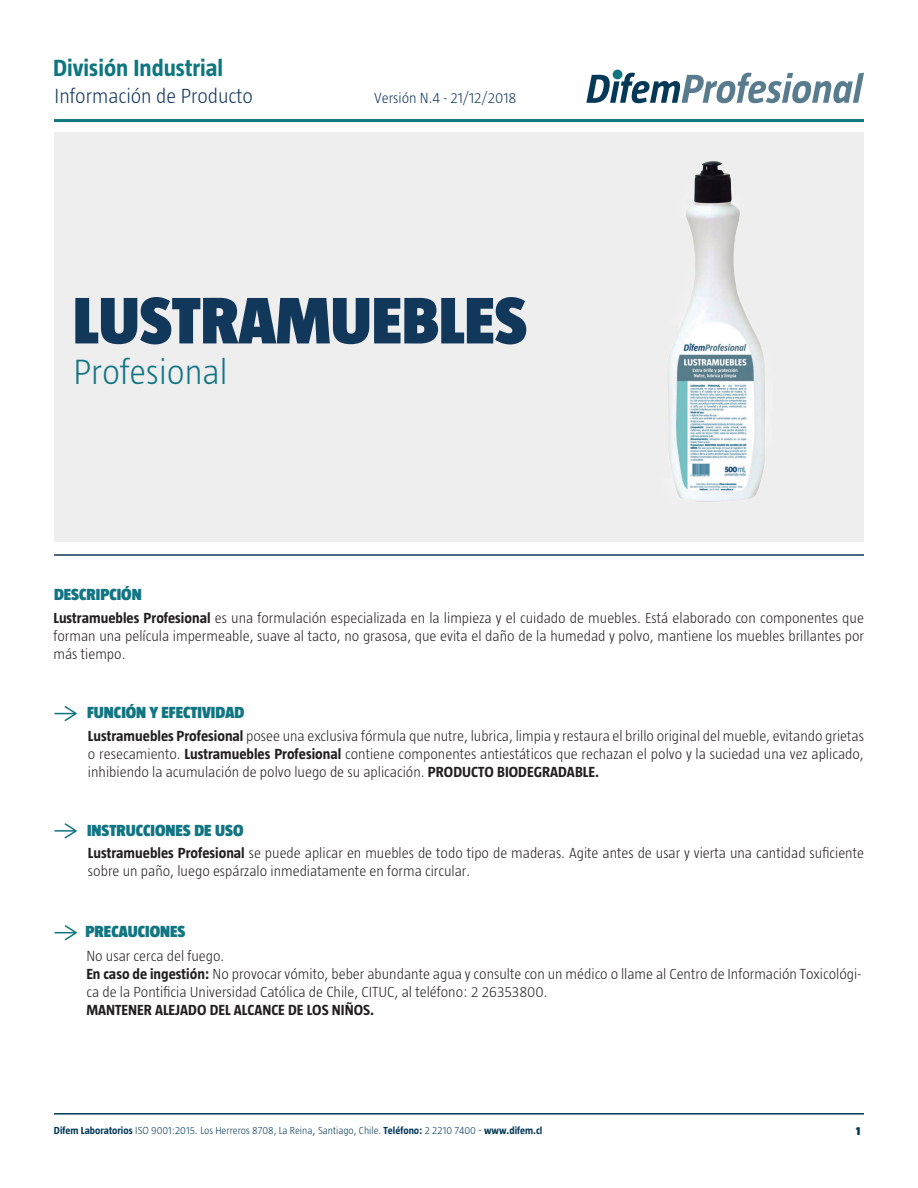
<style>
.page{position:relative;width:918px;height:1188px;background:#fff}
.page>*{position:absolute;margin:0;border:0;box-sizing:border-box;transform-origin:0 0}
.t1{font:900 67.5px "Taz";color:#11375b}
.t2{font:300 36px "Taz";color:#117583}
.t3{font:700 24px "Taz";color:#0e767f}
.t4{font:300 21px "Taz";color:#11375b}
.t5{font:900 16.5px "Taz";color:#117583}
.t6{font:300 15px/18px "Taz";color:#231f20;text-align:justify}
.t7{font:700 15px "Taz";color:#231f20}
.t8{font:300 15px "Taz";color:#11375b}
.t9{font:900 12px "Taz";color:#033857}
.t10{font:300 10.5px "Taz";color:#033857}
.s1{font-weight:700}
.s2{font-size:12px}
</style>
<div class="page">
<div style="left:54px;top:132px;width:810px;height:410px;background:#eeeeef"></div>
<hr style="left:54px;top:1113px;width:810px;height:2px;background:#033857">
<hr style="left:54px;top:554px;width:810px;height:2px;background:#11375b">
<svg style="left:54px;top:706px;width:23px;height:15px"></svg>
<hr style="left:54px;top:830px;width:21px;height:2px;background:#0e767f">
<svg style="left:65px;top:823px;width:12px;height:15px"></svg>
<hr style="left:54px;top:119px;width:810px;height:3px;background:#0e767f">
<div style="left:613px;top:70px;width:9px;height:9px;background:#0e767f;border-radius:50%"></div>
<svg style="left:586px;top:73px;width:278px;height:30px"></svg>
<img style="left:668px;top:161px;width:97px;height:341px">
<svg style="left:55px;top:925px;width:22px;height:15px"></svg>
<h3 class="t3" style="left:53px;top:54px;width:172px">División Industrial</h3>
<h3 class="t4" style="left:55px;top:84px;width:200px">Información de Producto</h3>
<p class="t8" style="left:374px;top:90px;width:144px">Versión N.4 - 21/12/2018</p>
<h1 class="t1" style="left:73px;top:283px;width:455px">LUSTRAMUEBLES</h1>
<h2 class="t2" style="left:74px;top:352px;width:156px">Profesional</h2>
<p class="t5" style="left:54px;top:585px;width:89px">DESCRIPCIÓN</p>
<p class="t6" style="left:53px;top:609px;width:812px"><span class="s1">Lustramuebles Profesional</span> es una formulación especializada en la limpieza y el cuidado de muebles. Está elaborado con componentes que forman una película impermeable, suave al tacto, no grasosa, que evita el daño de la humedad y polvo, mantiene los muebles brillantes por más tiempo.</p>
<p class="t5" style="left:87px;top:704px;width:159px">FUNCIÓN Y EFECTIVIDAD</p>
<p class="t6" style="left:88px;top:727px;width:778px"><span class="s1">Lustramuebles Profesional</span> posee una exclusiva fórmula que nutre, lubrica, limpia y restaura el brillo original del mueble, evitando grietas o resecamiento. <span class="s1">Lustramuebles Profesional</span> contiene componentes antiestáticos que rechazan el polvo y la suciedad una vez aplicado, inhibiendo la acumulación de polvo luego de su aplicación. <span class="s1">PRODUCTO BIODEGRADABLE.</span></p>
<p class="t5" style="left:87px;top:821px;width:158px">INSTRUCCIONES DE USO</p>
<p class="t6" style="left:88px;top:844px;width:778px"><span class="s1">Lustramuebles Profesional</span> se puede aplicar en muebles de todo tipo de maderas. Agite antes de usar y vierta una cantidad suficiente sobre un paño, luego espárzalo inmediatamente en forma circular.</p>
<p class="t5" style="left:86px;top:922px;width:101px">PRECAUCIONES</p>
<p class="t6" style="left:86px;top:947px;width:776px;text-align:left">No usar cerca del fuego.<br><span class="s1">En caso de ingestión:</span> No provocar vómito, beber abundante agua y consulte con un médico o llame al Centro de Información Toxicológi&shy;ca de la Pontificia Universidad Católica de Chile, CITUC, al teléfono: 2 26353800.</p>
<p class="t7" style="left:86px;top:1001px;width:289px">MANTENER ALEJADO DEL ALCANCE DE LOS NIÑOS.</p>
<p class="t10" style="left:54px;top:1125px;width:490px"><span class="s1">Difem Laboratorios</span> ISO 9001:2015<span class="s2">.</span> Los Herreros 8708, La Reina<span class="s2">,</span> Santiago, Chile. <span class="s1">Teléfono:</span> 2 2210 7400 <span class="s2">-</span> <span class="s1">www.difem.cl</span></p>
<p class="t9" style="left:856px;top:1124px;width:6px">1</p>
</div>
